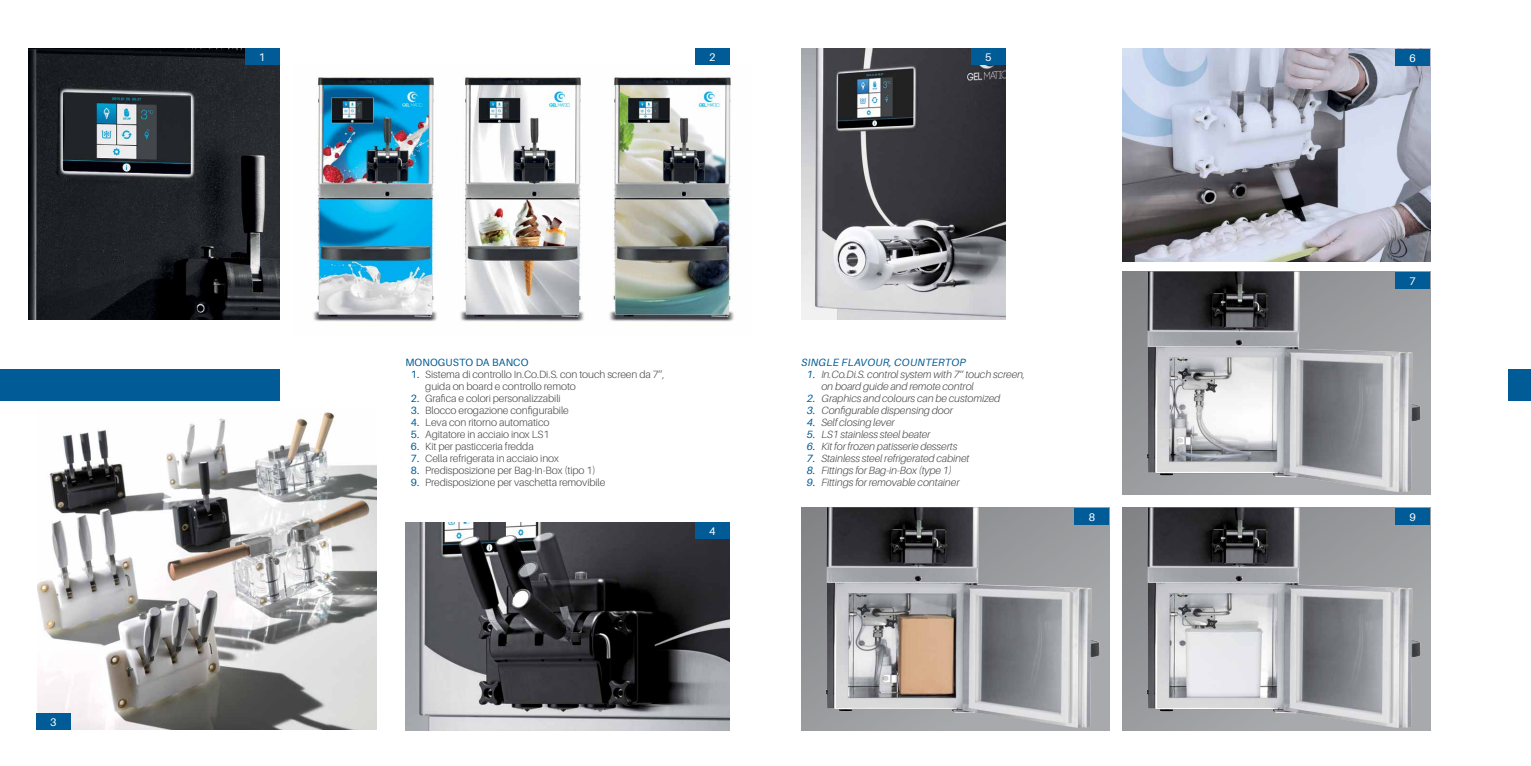
<style>
.page{position:relative;width:1531px;height:766px;background:#fff}
.page>*{position:absolute;margin:0;border:0;box-sizing:border-box;transform-origin:0 0}
.t1{font:11px "Aileron";color:#fff}
.t2{font:300 10.5px/12px "Aileron";letter-spacing:-.01em;color:#4d4d4f}
.t3{font:italic 300 10.5px/12px "Aileron";letter-spacing:-.01em;color:#4d4d4f}
.t4{font:italic 10.5px "Aileron";letter-spacing:.02em;color:#005b96}
.t5{font:10.5px "Aileron";letter-spacing:.01em;color:#005b96}
.s1{font-weight:400;color:#005b96}
</style>
<div class="page">
<img style="left:28px;top:49px;width:251px;height:270px">
<div style="left:1508px;top:369px;width:23px;height:31px;background:#005b96"></div>
<div style="left:0;top:369px;width:279px;height:31px;background:#005b96"></div>
<img style="left:313px;top:77px;width:124px;height:245px">
<img style="left:460px;top:77px;width:124px;height:245px">
<img style="left:609px;top:77px;width:125px;height:245px">
<svg style="left:1122px;top:271px;width:308px;height:223px;background:#949699"></svg>
<img style="left:1146px;top:271px;width:275px;height:221px">
<svg style="left:801px;top:507px;width:308px;height:222px;background:#949699"></svg>
<img style="left:825px;top:507px;width:275px;height:220px">
<svg style="left:1122px;top:507px;width:308px;height:223px;background:#95979a"></svg>
<img style="left:1146px;top:507px;width:275px;height:220px">
<div style="left:245px;top:49px;width:34px;height:16px;background:#005b96"></div>
<div style="left:1395px;top:273px;width:35px;height:16px;background:#005b96"></div>
<div style="left:1074px;top:508px;width:35px;height:16px;background:#005b96"></div>
<div style="left:1395px;top:508px;width:35px;height:16px;background:#005b96"></div>
<div style="left:695px;top:49px;width:34px;height:16px;background:#005b96"></div>
<img style="left:38px;top:412px;width:339px;height:317px">
<div style="left:36px;top:713px;width:34px;height:16px;background:#005b96"></div>
<img style="left:405px;top:522px;width:324px;height:208px">
<div style="left:695px;top:522px;width:34px;height:16px;background:#005b96"></div>
<img style="left:801px;top:49px;width:204px;height:270px">
<div style="left:971px;top:49px;width:34px;height:16px;background:#005b96"></div>
<img style="left:1122px;top:49px;width:308px;height:212px">
<div style="left:1395px;top:50px;width:35px;height:16px;background:#005b96"></div>
<p class="t1" style="left:50px;top:716px;width:8px">3</p>
<p class="t1" style="left:259px;top:51px;width:8px">1</p>
<p class="t1" style="left:709px;top:51px;width:8px">2</p>
<p class="t5" style="left:405px;top:356px;width:125px">MONOGUSTO DA BANCO</p>
<p class="t2" style="left:425px;top:368px;width:241px;text-indent:-14px"><span class="s1">1.</span> Sistema di controllo In.Co.Di.S. con touch screen da 7’’, guida on board e controllo remoto</p>
<p class="t2" style="left:411px;top:392px;width:151px"><span class="s1">2.</span> Grafica e colori personalizzabili</p>
<p class="t2" style="left:411px;top:404px;width:159px"><span class="s1">3.</span> Blocco erogazione configurabile</p>
<p class="t2" style="left:411px;top:416px;width:140px"><span class="s1">4.</span> Leva con ritorno automatico</p>
<p class="t2" style="left:411px;top:428px;width:140px"><span class="s1">5.</span> Agitatore in acciaio inox LS1</p>
<p class="t2" style="left:411px;top:440px;width:124px"><span class="s1">6.</span> Kit per pasticceria fredda</p>
<p class="t2" style="left:411px;top:452px;width:149px"><span class="s1">7.</span> Cella refrigerata in acciaio inox</p>
<p class="t2" style="left:411px;top:464px;width:186px"><span class="s1">8.</span> Predisposizione per Bag-In-Box (tipo 1)</p>
<p class="t2" style="left:411px;top:476px;width:196px"><span class="s1">9.</span> Predisposizione per vaschetta removibile</p>
<p class="t1" style="left:709px;top:525px;width:8px">4</p>
<p class="t1" style="left:985px;top:51px;width:8px">5</p>
<p class="t1" style="left:1409px;top:52px;width:8px">6</p>
<p class="t4" style="left:801px;top:356px;width:132px">SINGLE FLAVOUR, COUNTERT</p>
<p class="t4" style="left:951px;top:356px;width:16px">OP</p>
<p class="t3" style="left:821px;top:368px;width:205px;text-indent:-14px"><span class="s1">1.</span> In.Co.Di.S. control system with 7’’ touch screen, on board guide and remote control</p>
<p class="t3" style="left:807px;top:392px;width:195px"><span class="s1">2.</span> Graphics and colours can be customized</p>
<p class="t3" style="left:807px;top:404px;width:147px"><span class="s1">3.</span> Configurable dispensing door</p>
<p class="t3" style="left:807px;top:416px;width:89px"><span class="s1">4.</span> Self closing lever</p>
<p class="t3" style="left:807px;top:428px;width:125px"><span class="s1">5.</span> LS1 stainless steel beater</p>
<p class="t3" style="left:807px;top:440px;width:152px"><span class="s1">6.</span> Kit for frozen patisserie desserts</p>
<p class="t3" style="left:807px;top:452px;width:164px"><span class="s1">7.</span> Stainless steel refrigerated cabinet</p>
<p class="t3" style="left:807px;top:464px;width:146px"><span class="s1">8.</span> Fittings for Bag-in-Box (type 1)</p>
<p class="t3" style="left:807px;top:476px;width:154px"><span class="s1">9.</span> Fittings for removable container</p>
<p class="t1" style="left:1409px;top:275px;width:8px">7</p>
<p class="t1" style="left:1088px;top:510px;width:8px">8</p>
<p class="t1" style="left:1409px;top:511px;width:8px">9</p>
</div>
